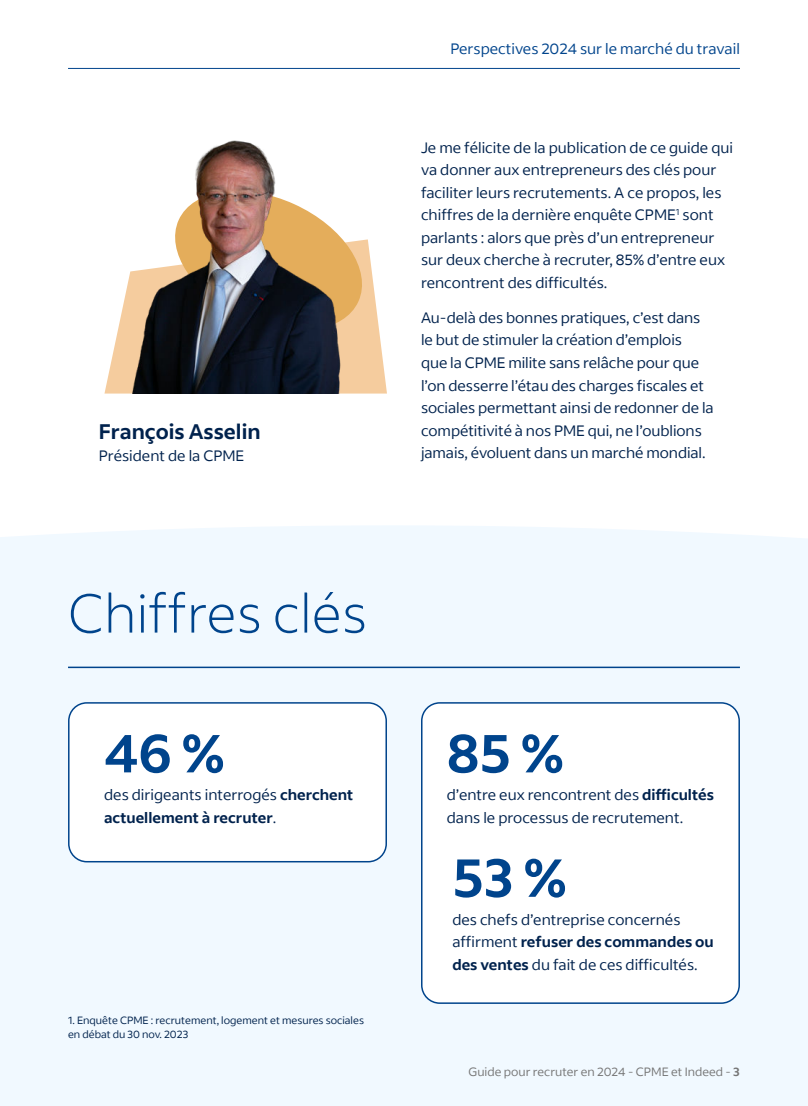
<style>
.page{position:relative;width:808px;height:1106px;background:#fff}
.page>*{position:absolute;margin:0;border:0;box-sizing:border-box;transform-origin:0 0}
.t1{font:300 54px "Indeed Sans";color:#00448c}
.t2{font:700 54px "Indeed Sans";color:#00448c}
.t3{font:700 21px "Indeed Sans";color:#00224d}
.t4{font:15px/22.5px "Indeed Sans";color:#00224d}
.t5{font:700 15px/22.5px "Indeed Sans";color:#00224d}
.t6{font:15px "Indeed Sans";color:#00448c}
.t7{font:12px "Indeed Sans";color:#767676}
.t8{font:10.5px/13.5px "Indeed Sans";color:#00224d}
.s1{font-weight:400}
.s2{font-weight:700}
</style>
<div class="page">
<div style="left:0;top:526px;width:808px;height:580px;background:#f1f9ff"></div>
<hr style="left:68px;top:68px;width:672px;height:1px;background:#00448c">
<div style="left:69px;top:703px;width:317px;height:158px;background:#fff;border-radius:18px"></div>
<div style="left:68px;top:702px;width:319px;height:160px;border:2px solid #00448c;border-radius:18px"></div>
<div style="left:422px;top:703px;width:317px;height:300px;background:#fff;border-radius:18px"></div>
<div style="left:421px;top:702px;width:319px;height:301px;border:2px solid #00448c;border-radius:18px"></div>
<hr style="left:68px;top:666px;width:672px;height:2px;background:#00448c">
<svg style="left:104px;top:271px;width:283px;height:122px;fill:#f5cc9e"></svg>
<svg style="left:348px;top:239px;width:25px;height:101px;background:#f1c692"></svg>
<img style="left:132px;top:140px;width:216px;height:253px">
<h2 class="t3" style="left:99px;top:422px;width:163px">François Asselin</h2>
<p class="t4" style="left:99px;top:444px;width:147px">Président de la CPME</p>
<h1 class="t1" style="left:68px;top:579px;width:301px">Chiffres clés</h1>
<h1 class="t2" style="left:104px;top:730px;width:121px">46 %</h1>
<p class="t5" style="left:104px;top:785px;width:251px"><span class="s1">des dirigeants interrogés</span> cherchent actuellement à recruter<span class="s1">.</span></p>
<p class="t8" style="left:68px;top:1013px;width:297px">1. Enquête CPME : recrutement, logement et mesures sociales en débat du 30 nov. 2023</p>
<p class="t6" style="left:450px;top:39px;width:291px">Perspectives 2024 sur le marché du travail</p>
<p class="t4" style="left:421px;top:136px;width:314px">Je me félicite de la publication de ce guide qui va donner aux entrepreneurs des clés pour faciliter leurs recrutements. A ce propos, les chiffres de la dernière enquête CPME<sup>1</sup> sont parlants : alors que près d’un entrepreneur sur deux cherche à recruter, 85% d’entre eux rencontrent des difficultés.</p>
<p class="t4" style="left:421px;top:306px;width:294px">Au-delà des bonnes pratiques, c’est dans le but de stimuler la création d’emplois<br>que la CPME milite sans relâche pour que l’on desserre l’étau des charges fiscales et sociales permettant ainsi de redonner de la compétitivité à nos PME qui, ne l’oublions jamais, évoluent dans un marché mondial.</p>
<h1 class="t2" style="left:447px;top:730px;width:118px">85 %</h1>
<p class="t4" style="left:447px;top:785px;width:269px">d’entre eux rencontrent des <span class="s2">difficultés </span>dans le processus de recrutement.</p>
<h1 class="t2" style="left:452px;top:855px;width:115px">53 %</h1>
<p class="t4" style="left:452px;top:909px;width:263px">des chefs d’entreprise concernés affirment <span class="s2">refuser des commandes ou des ventes</span> du fait de ces difficultés.</p>
<p class="t7" style="left:469px;top:1067px;width:273px">Guide pour recruter en 2024 - CPME et Indeed - <span class="s2">3</span></p>
</div>
